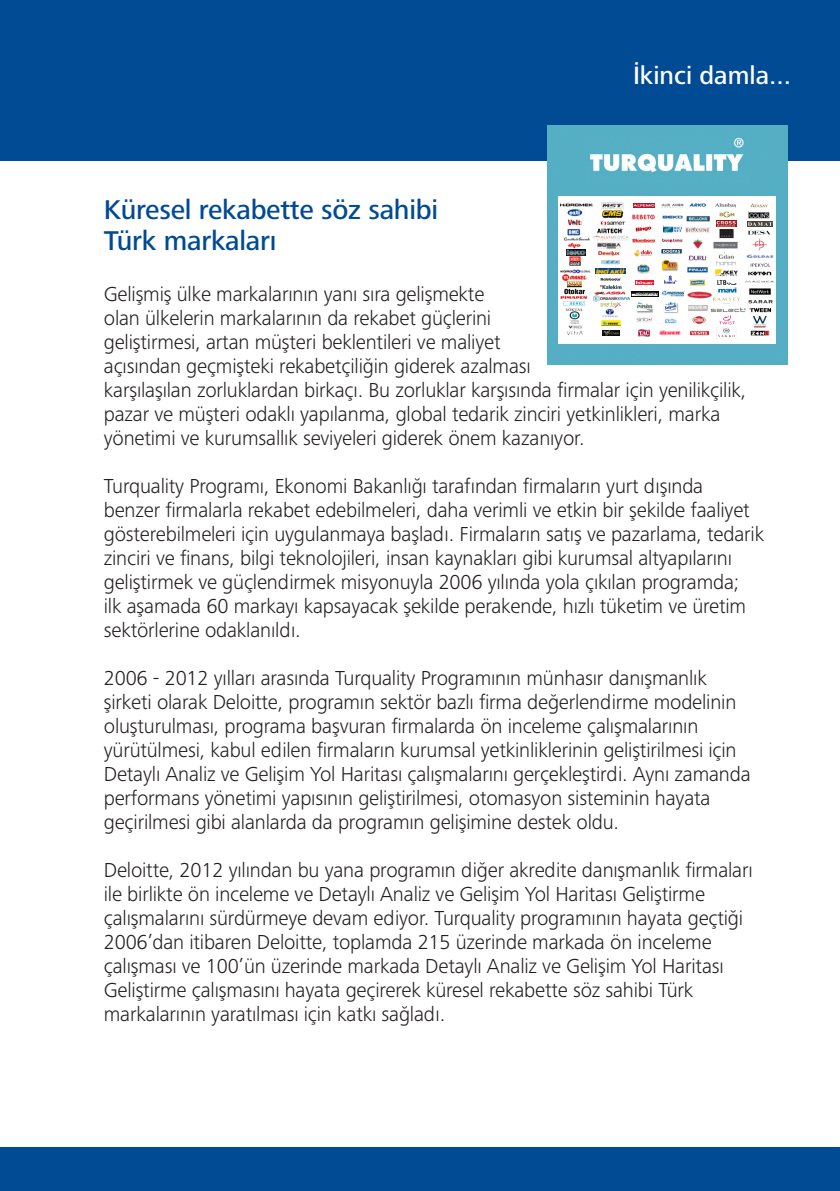
<style>
.page{position:relative;width:840px;height:1191px;background:#fff}
.page>*{position:absolute;margin:0;border:0;box-sizing:border-box;transform-origin:0 0}
.t1{font:500 28.2px "Frutiger Next Pro";letter-spacing:-.01em;color:#014a94}
.t2{font:500 26px "Frutiger Next Pro";color:#fff}
.t3{font:300 21px/24px "Frutiger Next Pro";letter-spacing:-.01em;color:#231f20}
</style>
<div class="page">
<svg style="left:692px;top:239px;width:11px;height:10px"></svg>
<img style="left:750px;top:263px;width:19px;height:4px">
<img style="left:744px;top:280px;width:30px;height:3px">
<img style="left:716px;top:327px;width:20px;height:11px">
<img style="left:719px;top:211px;width:15px;height:7px">
<img style="left:749px;top:288px;width:21px;height:7px">
<img style="left:713px;top:241px;width:25px;height:8px">
<img style="left:748px;top:300px;width:24px;height:4px">
<img style="left:711px;top:296px;width:29px;height:8px">
<img style="left:748px;top:212px;width:21px;height:6px">
<img style="left:715px;top:269px;width:23px;height:8px">
<img style="left:717px;top:280px;width:19px;height:5px">
<img style="left:563px;top:301px;width:22px;height:10px">
<svg style="left:638px;top:329px;width:11px;height:7px"></svg>
<img style="left:719px;top:229px;width:14px;height:9px">
<img style="left:748px;top:230px;width:21px;height:5px">
<img style="left:746px;top:254px;width:27px;height:4px">
<img style="left:718px;top:252px;width:16px;height:6px">
<img style="left:750px;top:203px;width:17px;height:5px">
<img style="left:750px;top:330px;width:19px;height:6px">
<img style="left:637px;top:302px;width:16px;height:11px">
<img style="left:637px;top:303px;width:15px;height:8px">
<img style="left:662px;top:262px;width:16px;height:9px">
<img style="left:662px;top:259px;width:14px;height:10px">
<img style="left:664px;top:303px;width:14px;height:11px">
<svg style="left:664px;top:302px;width:12px;height:9px"></svg>
<img style="left:664px;top:318px;width:12px;height:6px">
<img style="left:661px;top:203px;width:45px;height:5px">
<img style="left:659px;top:330px;width:21px;height:5px">
<img style="left:637px;top:264px;width:13px;height:10px">
<img style="left:633px;top:249px;width:19px;height:8px">
<img style="left:663px;top:225px;width:17px;height:8px">
<img style="left:635px;top:226px;width:17px;height:6px">
<img style="left:688px;top:255px;width:19px;height:6px">
<img style="left:664px;top:275px;width:13px;height:9px">
<img style="left:692px;top:316px;width:13px;height:8px">
<img style="left:594px;top:291px;width:32px;height:5px">
<img style="left:557px;top:202px;width:36px;height:7px">
<img style="left:567px;top:229px;width:14px;height:7px">
<img style="left:557px;top:268px;width:34px;height:6px">
<img style="left:564px;top:288px;width:20px;height:6px">
<img style="left:662px;top:215px;width:19px;height:4px">
<img style="left:632px;top:238px;width:22px;height:4px">
<img style="left:687px;top:267px;width:20px;height:6px">
<img style="left:690px;top:330px;width:19px;height:5px">
<img style="left:566px;top:331px;width:17px;height:4px">
<img style="left:563px;top:237px;width:26px;height:4px">
<img style="left:600px;top:278px;width:20px;height:3px">
<img style="left:601px;top:260px;width:19px;height:5px">
<img style="left:600px;top:285px;width:22px;height:3px">
<img style="left:568px;top:243px;width:13px;height:5px">
<img style="left:686px;top:215px;width:23px;height:7px">
<img style="left:662px;top:239px;width:20px;height:4px">
<img style="left:661px;top:249px;width:20px;height:4px">
<img style="left:689px;top:279px;width:16px;height:6px">
<img style="left:600px;top:221px;width:26px;height:4px">
<img style="left:560px;top:295px;width:26px;height:4px">
<img style="left:569px;top:256px;width:12px;height:10px">
<img style="left:567px;top:281px;width:14px;height:6px">
<img style="left:601px;top:320px;width:20px;height:6px">
<img style="left:565px;top:208px;width:19px;height:9px">
<img style="left:662px;top:291px;width:22px;height:5px">
<img style="left:602px;top:330px;width:17px;height:6px">
<img style="left:600px;top:302px;width:21px;height:6px">
<img style="left:633px;top:203px;width:21px;height:4px">
<img style="left:566px;top:250px;width:18px;height:5px">
<img style="left:710px;top:307px;width:36px;height:5px">
<img style="left:635px;top:280px;width:17px;height:5px">
<svg style="left:568px;top:311px;width:13px;height:19px"></svg>
<img style="left:751px;top:238px;width:16px;height:12px">
<img style="left:715px;top:203px;width:21px;height:5px">
<img style="left:593px;top:235px;width:35px;height:5px">
<img style="left:593px;top:296px;width:36px;height:6px">
<img style="left:688px;top:305px;width:19px;height:5px">
<img style="left:636px;top:317px;width:16px;height:6px">
<img style="left:747px;top:221px;width:24px;height:6px">
<img style="left:749px;top:308px;width:21px;height:4px">
<img style="left:685px;top:228px;width:24px;height:4px">
<img style="left:753px;top:316px;width:14px;height:11px">
<img style="left:719px;top:315px;width:15px;height:10px">
<img style="left:717px;top:287px;width:19px;height:7px">
<img style="left:716px;top:261px;width:20px;height:5px">
<img style="left:602px;top:308px;width:16px;height:9px">
<img style="left:748px;top:271px;width:24px;height:5px">
<img style="left:631px;top:291px;width:27px;height:5px">
<img style="left:687px;top:291px;width:24px;height:7px">
<img style="left:597px;top:243px;width:22px;height:5px">
<img style="left:601px;top:202px;width:22px;height:16px">
<img style="left:595px;top:268px;width:30px;height:6px">
<img style="left:716px;top:220px;width:20px;height:6px">
<img style="left:632px;top:215px;width:22px;height:4px">
<img style="left:597px;top:228px;width:25px;height:5px">
<img style="left:562px;top:275px;width:24px;height:5px">
<img style="left:598px;top:251px;width:22px;height:5px">
<img style="left:568px;top:219px;width:13px;height:7px">
<div style="left:0;top:0;width:839px;height:161px;background:#014a94"></div>
<div style="left:0;top:1147px;width:839px;height:44px;background:#014a94"></div>
<div style="left:547px;top:344px;width:239px;height:20px;background:#55afc4"></div>
<div style="left:547px;top:125px;width:10px;height:229px;background:#55aec4"></div>
<div style="left:776px;top:125px;width:10px;height:229px;background:#55aec4"></div>
<div style="left:557px;top:125px;width:222px;height:71px;background:#55afc4"></div>
<img style="left:585px;top:137px;width:163px;height:45px">
<p class="t2" style="left:632px;top:61px;width:159px">İkinci damla...</p>
<p class="t1" style="left:104px;top:193px;width:335px">Küresel rekabette söz sahibi</p>
<p class="t1" style="left:104px;top:224px;width:174px">Türk markaları</p>
<p class="t3" style="left:104px;top:282px;width:643px">Gelişmiş ülke markalarının yanı sıra gelişmekte<br>olan ülkelerin markalarının da rekabet güçlerini<br>geliştirmesi, artan müşteri beklentileri ve maliyet<br>açısından geçmişteki rekabetçiliğin giderek azalması<br>karşılaşılan zorluklardan birkaçı. Bu zorluklar karşısında firmalar için yenilikçilik, pazar ve müşteri odaklı yapılanma, global tedarik zinciri yetkinlikleri, marka yönetimi ve kurumsallık seviyeleri giderek önem kazanıyor.</p>
<p class="t3" style="left:104px;top:474px;width:661px">Turquality Programı, Ekonomi Bakanlığı tarafından firmaların yurt dışında benzer firmalarla rekabet edebilmeleri, daha verimli ve etkin bir şekilde faaliyet gösterebilmeleri için uygulanmaya başladı. Firmaların satış ve pazarlama, tedarik zinciri ve finans, bilgi teknolojileri, insan kaynakları gibi kurumsal altyapılarını geliştirmek ve güçlendirmek misyonuyla 2006 yılında yola çıkılan programda;<br>ilk aşamada 60 markayı kapsayacak şekilde perakende, hızlı tüketim ve üretim sektörlerine odaklanıldı.</p>
<p class="t3" style="left:104px;top:666px;width:648px">2006 - 2012 yılları arasında Turquality Programının münhasır danışmanlık şirketi olarak Deloitte, programın sektör bazlı firma değerlendirme modelinin oluşturulması, programa başvuran firmalarda ön inceleme çalışmalarının yürütülmesi, kabul edilen firmaların kurumsal yetkinliklerinin geliştirilmesi için Detaylı Analiz ve Gelişim Yol Haritası çalışmalarını gerçekleştirdi. Aynı zamanda performans yönetimi yapısının geliştirilmesi, otomasyon sisteminin hayata geçirilmesi gibi alanlarda da programın gelişimine destek oldu.</p>
<p class="t3" style="left:104px;top:858px;width:650px">Deloitte, 2012 yılından bu yana programın diğer akredite danışmanlık firmaları ile birlikte ön inceleme ve Detaylı Analiz ve Gelişim Yol Haritası Geliştirme çalışmalarını sürdürmeye devam ediyor. Turquality programının hayata geçtiği 2006’dan itibaren Deloitte, toplamda 215 üzerinde markada ön inceleme çalışması ve 100’ün üzerinde markada Detaylı Analiz ve Gelişim Yol Haritası Geliştirme çalışmasını hayata geçirerek küresel rekabette söz sahibi Türk markalarının yaratılması için katkı sağladı.</p>
</div>
